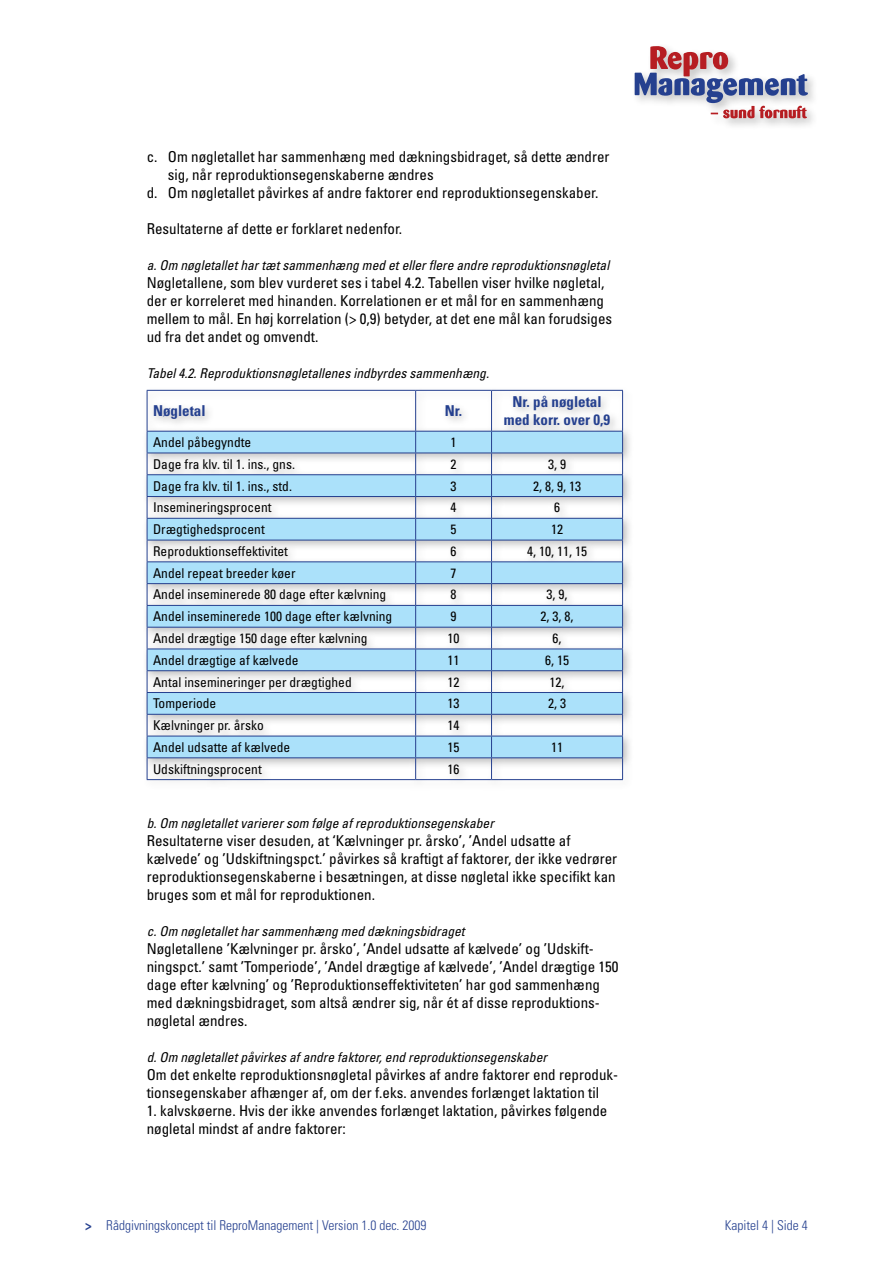
<style>
.page{position:relative;width:893px;height:1263px;background:#fff}
.page>*{position:absolute;margin:0;border:0;box-sizing:border-box;transform-origin:0 0}
.BRØD{font:condensed 15px/18px "Univers LT Std";color:#000}
.Bullets_abc{font:condensed 15px/18px "Univers LT Std";color:#000}
.BRØD-2{font:700 condensed 15px "Univers LT Std";color:#25408f}
.BRØD-3{font:condensed 13.5px "Univers LT Std";color:#000}
.Figurtekst{font:italic condensed 13.5px "Univers LT Std";color:#000}
.t1{font:300 condensed 13.5px "Univers LT Std";color:#25408f}
.s1{font-weight:700}
</style>
<div class="page">
<div style="left:631px;top:42px;width:188px;height:88px;background:#000;opacity:.25"></div>
<svg style="left:635px;top:46px;width:173px;height:72px"></svg>
<div style="left:142px;top:385px;width:492px;height:406px;background:#000;opacity:.25"></div>
<svg style="left:148px;top:432px;width:474px;height:325px;fill:#abe1fa"></svg>
<hr style="left:147px;top:390px;width:269px;height:1px;background:#25408f">
<hr style="left:147px;top:391px;width:1px;height:40px;background:#25408f">
<hr style="left:416px;top:390px;width:76px;height:1px;background:#25408f">
<hr style="left:415px;top:391px;width:1px;height:40px;background:#25408f">
<hr style="left:492px;top:390px;width:131px;height:1px;background:#25408f">
<hr style="left:491px;top:391px;width:1px;height:40px;background:#25408f">
<hr style="left:622px;top:391px;width:1px;height:40px;background:#25408f">
<hr style="left:147px;top:431px;width:269px;height:1px;background:#25408f">
<hr style="left:416px;top:431px;width:76px;height:1px;background:#25408f">
<hr style="left:492px;top:431px;width:131px;height:1px;background:#25408f">
<hr style="left:147px;top:453px;width:269px;height:1px;background:#25408f">
<hr style="left:416px;top:453px;width:76px;height:1px;background:#25408f">
<hr style="left:492px;top:453px;width:131px;height:1px;background:#25408f">
<hr style="left:147px;top:474px;width:269px;height:1px;background:#25408f">
<hr style="left:416px;top:474px;width:76px;height:1px;background:#25408f">
<hr style="left:492px;top:474px;width:131px;height:1px;background:#25408f">
<hr style="left:147px;top:496px;width:269px;height:1px;background:#25408f">
<hr style="left:416px;top:496px;width:76px;height:1px;background:#25408f">
<hr style="left:492px;top:496px;width:131px;height:1px;background:#25408f">
<hr style="left:147px;top:518px;width:269px;height:1px;background:#25408f">
<hr style="left:416px;top:518px;width:76px;height:1px;background:#25408f">
<hr style="left:492px;top:518px;width:131px;height:1px;background:#25408f">
<hr style="left:147px;top:540px;width:269px;height:1px;background:#25408f">
<hr style="left:416px;top:540px;width:76px;height:1px;background:#25408f">
<hr style="left:492px;top:540px;width:131px;height:1px;background:#25408f">
<hr style="left:147px;top:561px;width:269px;height:1px;background:#25408f">
<hr style="left:416px;top:561px;width:76px;height:1px;background:#25408f">
<hr style="left:492px;top:561px;width:131px;height:1px;background:#25408f">
<hr style="left:147px;top:583px;width:269px;height:1px;background:#25408f">
<hr style="left:416px;top:583px;width:76px;height:1px;background:#25408f">
<hr style="left:492px;top:583px;width:131px;height:1px;background:#25408f">
<hr style="left:147px;top:605px;width:269px;height:1px;background:#25408f">
<hr style="left:416px;top:605px;width:76px;height:1px;background:#25408f">
<hr style="left:492px;top:605px;width:131px;height:1px;background:#25408f">
<hr style="left:147px;top:627px;width:269px;height:1px;background:#25408f">
<hr style="left:416px;top:627px;width:76px;height:1px;background:#25408f">
<hr style="left:492px;top:627px;width:131px;height:1px;background:#25408f">
<hr style="left:147px;top:649px;width:269px;height:1px;background:#25408f">
<hr style="left:416px;top:649px;width:76px;height:1px;background:#25408f">
<hr style="left:492px;top:649px;width:131px;height:1px;background:#25408f">
<hr style="left:147px;top:670px;width:269px;height:1px;background:#25408f">
<hr style="left:416px;top:670px;width:76px;height:1px;background:#25408f">
<hr style="left:492px;top:670px;width:131px;height:1px;background:#25408f">
<hr style="left:147px;top:692px;width:269px;height:1px;background:#25408f">
<hr style="left:416px;top:692px;width:76px;height:1px;background:#25408f">
<hr style="left:492px;top:692px;width:131px;height:1px;background:#25408f">
<hr style="left:147px;top:714px;width:269px;height:1px;background:#25408f">
<hr style="left:416px;top:714px;width:76px;height:1px;background:#25408f">
<hr style="left:492px;top:714px;width:131px;height:1px;background:#25408f">
<hr style="left:147px;top:736px;width:269px;height:1px;background:#25408f">
<hr style="left:416px;top:736px;width:76px;height:1px;background:#25408f">
<hr style="left:492px;top:736px;width:131px;height:1px;background:#25408f">
<hr style="left:147px;top:757px;width:269px;height:1px;background:#25408f">
<svg style="left:147px;top:432px;width:1px;height:347px"></svg>
<hr style="left:416px;top:757px;width:76px;height:1px;background:#25408f">
<svg style="left:415px;top:432px;width:1px;height:347px"></svg>
<hr style="left:492px;top:757px;width:131px;height:1px;background:#25408f">
<svg style="left:491px;top:432px;width:1px;height:347px"></svg>
<svg style="left:622px;top:432px;width:1px;height:347px"></svg>
<hr style="left:147px;top:779px;width:269px;height:1px;background:#25408f">
<hr style="left:416px;top:779px;width:76px;height:1px;background:#25408f">
<hr style="left:492px;top:779px;width:131px;height:1px;background:#25408f">
<p class="Bullets_abc" style="left:168px;top:147px;width:443px;text-indent:-21px">c. Om nøgletallet har sammenhæng med dækningsbidraget, så dette ændrer sig, når reproduktionsegenskaberne ændres</p>
<p class="Bullets_abc" style="left:147px;top:183px;width:453px">d. Om nøgletallet påvirkes af andre faktorer end reproduktionsegenskaber.</p>
<p class="BRØD" style="left:147px;top:219px;width:257px">Resultaterne af dette er forklaret nedenfor.</p>
<p class="Figurtekst" style="left:147px;top:257px;width:464px">a. Om nøgletallet har tæt sammenhæng med et eller flere andre reproduktionsnøgletal</p>
<p class="BRØD" style="left:147px;top:273px;width:467px">Nøgletallene, som blev vurderet ses i tabel 4.2. Tabellen viser hvilke nøgletal, der er korreleret med hinanden. Korrelationen er et mål for en sammenhæng mellem to mål. En høj korrelation (&gt; 0,9) betyder, at det ene mål kan forudsiges ud fra det andet og omvendt.</p>
<p class="Figurtekst" style="left:147px;top:365px;width:344px">Tabel 4.2. Reproduktionsnøgletallenes indbyrdes sammenhæng.</p>
<p class="BRØD-2" style="left:153px;top:402px;width:54px">Nøgletal</p>
<p class="BRØD-2" style="left:445px;top:402px;width:19px">Nr.</p>
<p class="BRØD-2" style="left:513px;top:393px;width:90px">Nr. på nøgletal</p>
<p class="BRØD-2" style="left:504px;top:411px;width:108px">med korr. over 0,9</p>
<p class="BRØD-3" style="left:153px;top:434px;width:100px">Andel påbegyndte</p>
<p class="BRØD-3" style="left:451px;top:434px;width:7px">1</p>
<p class="BRØD-3" style="left:153px;top:455px;width:143px">Dage fra klv. til 1. ins., gns.</p>
<p class="BRØD-3" style="left:451px;top:455px;width:7px">2</p>
<p class="BRØD-3" style="left:548px;top:455px;width:19px">3, 9</p>
<p class="BRØD-3" style="left:153px;top:477px;width:140px">Dage fra klv. til 1. ins., std.</p>
<p class="BRØD-3" style="left:451px;top:477px;width:7px">3</p>
<p class="BRØD-3" style="left:533px;top:477px;width:49px">2, 8, 9, 13</p>
<p class="BRØD-3" style="left:153px;top:499px;width:120px">Insemineringsprocent</p>
<p class="BRØD-3" style="left:451px;top:499px;width:7px">4</p>
<p class="BRØD-3" style="left:554px;top:499px;width:7px">6</p>
<p class="BRØD-3" style="left:153px;top:521px;width:113px">Drægtighedsprocent</p>
<p class="BRØD-3" style="left:451px;top:521px;width:7px">5</p>
<p class="BRØD-3" style="left:551px;top:521px;width:13px">12</p>
<p class="BRØD-3" style="left:153px;top:542px;width:136px">Reproduktionseffektivitet</p>
<p class="BRØD-3" style="left:451px;top:542px;width:7px">6</p>
<p class="BRØD-3" style="left:527px;top:542px;width:61px">4, 10, 11, 15</p>
<p class="BRØD-3" style="left:153px;top:564px;width:144px">Andel repeat breeder køer</p>
<p class="BRØD-3" style="left:451px;top:564px;width:7px">7</p>
<p class="BRØD-3" style="left:153px;top:586px;width:235px">Andel inseminerede 80 dage efter kælvning</p>
<p class="BRØD-3" style="left:451px;top:586px;width:7px">8</p>
<p class="BRØD-3" style="left:547px;top:586px;width:22px">3, 9,</p>
<p class="BRØD-3" style="left:153px;top:608px;width:241px">Andel inseminerede 100 dage efter kælvning</p>
<p class="BRØD-3" style="left:451px;top:608px;width:7px">9</p>
<p class="BRØD-3" style="left:541px;top:608px;width:34px">2, 3, 8,</p>
<p class="BRØD-3" style="left:153px;top:630px;width:216px">Andel drægtige 150 dage efter kælvning</p>
<p class="BRØD-3" style="left:448px;top:630px;width:13px">10</p>
<p class="BRØD-3" style="left:553px;top:630px;width:10px">6,</p>
<p class="BRØD-3" style="left:153px;top:651px;width:147px">Andel drægtige af kælvede</p>
<p class="BRØD-3" style="left:448px;top:651px;width:13px">11</p>
<p class="BRØD-3" style="left:545px;top:651px;width:25px">6, 15</p>
<p class="BRØD-3" style="left:153px;top:673px;width:200px">Antal insemineringer per drægtighed</p>
<p class="BRØD-3" style="left:448px;top:673px;width:13px">12</p>
<p class="BRØD-3" style="left:550px;top:673px;width:16px">12,</p>
<p class="BRØD-3" style="left:153px;top:695px;width:65px">Tomperiode</p>
<p class="BRØD-3" style="left:448px;top:695px;width:13px">13</p>
<p class="BRØD-3" style="left:548px;top:695px;width:19px">2, 3</p>
<p class="BRØD-3" style="left:153px;top:717px;width:112px">Kælvninger pr. årsko</p>
<p class="BRØD-3" style="left:448px;top:717px;width:13px">14</p>
<p class="BRØD-3" style="left:153px;top:738px;width:139px">Andel udsatte af kælvede</p>
<p class="BRØD-3" style="left:448px;top:738px;width:13px">15</p>
<p class="BRØD-3" style="left:551px;top:738px;width:13px">11</p>
<p class="BRØD-3" style="left:153px;top:760px;width:110px">Udskiftningsprocent</p>
<p class="BRØD-3" style="left:448px;top:760px;width:13px">16</p>
<p class="Figurtekst" style="left:147px;top:815px;width:349px">b. Om nøgletallet varierer som følge af reproduktionsegenskaber</p>
<p class="BRØD" style="left:147px;top:831px;width:472px">Resultaterne viser desuden, at ‘Kælvninger pr. årsko’, ’Andel udsatte af kælvede’ og ’Udskiftningspct.’ påvirkes så kraftigt af faktorer, der ikke vedrører reproduktionsegenskaberne i besætningen, at disse nøgletal ikke specifikt kan bruges som et mål for reproduktionen.</p>
<p class="Figurtekst" style="left:147px;top:923px;width:319px">c. Om nøgletallet har sammenhæng med dækningsbidraget</p>
<p class="BRØD" style="left:147px;top:939px;width:473px">Nøgletallene ’Kælvninger pr. årsko’, ’Andel udsatte af kælvede’ og ’Udskift&shy;ningspct.’ samt ’Tomperiode’, ’Andel drægtige af kælvede’, ’Andel drægtige 150 dage efter kælvning’ og ’Reproduktionseffektiviteten’ har god sammenhæng med dækningsbidraget, som altså ændrer sig, når ét af disse reproduktions&shy;nøgletal ændres.</p>
<p class="Figurtekst" style="left:147px;top:1049px;width:402px">d. Om nøgletallet påvirkes af andre faktorer, end reproduktionsegenskaber</p>
<p class="BRØD" style="left:147px;top:1065px;width:473px">Om det enkelte reproduktionsnøgletal påvirkes af andre faktorer end reproduk&shy;tionsegenskaber afhænger af, om der f.eks. anvendes forlænget laktation til</p>
<p class="BRØD" style="left:147px;top:1101px;width:462px">1. kalvskøerne. Hvis der ikke anvendes forlænget laktation, påvirkes følgende nøgletal mindst af andre faktorer:</p>
<p class="t1" style="left:85px;top:1217px;width:343px"><span class="s1">&gt;</span> Rådgivningskoncept til ReproManagement | Version 1.0 dec. 2009</p>
<p class="t1" style="left:725px;top:1217px;width:85px">Kapitel 4 | Side 4</p>
</div>
